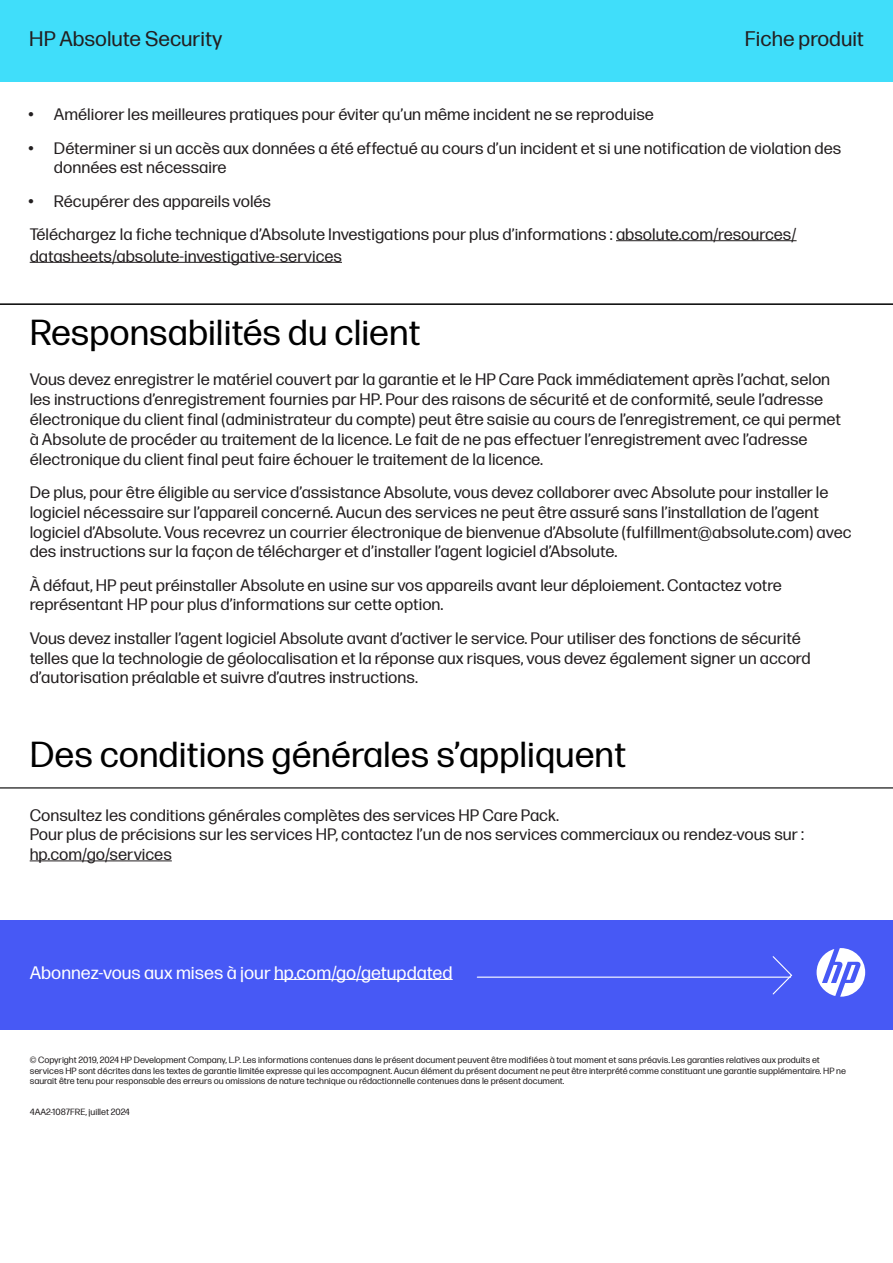
<style>
.page{position:relative;width:893px;height:1263px;background:#fff}
.page>*{position:absolute;margin:0;border:0;box-sizing:border-box;transform-origin:0 0}
.t1{font:36px "Forma DJR Micro";color:#000}
.t2{font:21px "Forma DJR Micro";color:#231f20}
.t3{font:18px "Forma DJR Micro";color:#fff}
.t4{font:16.5px/19.8px "Forma DJR Micro";color:#231f20}
.t5{font:9px/10.8px "Forma DJR Micro";color:#231f20}
.s1{font-family:"Gotham"}
</style>
<div class="page">
<div style="left:0;top:0;width:893px;height:82px;background:#40defa"></div>
<div style="left:0;top:920px;width:893px;height:109px;background:#4759f5"></div>
<hr style="left:477px;top:976px;width:314px;height:2px;background:#fff">
<hr style="left:274px;top:979px;width:179px;height:1px;background:#fff">
<svg style="left:759px;top:948px;width:107px;height:49px"></svg>
<hr style="left:616px;top:240px;width:181px;height:1px;background:#231f20">
<hr style="left:30px;top:262px;width:312px;height:1px;background:#231f20">
<hr style="left:0;top:303px;width:893px;height:2px;background:#000">
<hr style="left:0;top:787px;width:893px;height:1px;background:#000">
<hr style="left:30px;top:861px;width:142px;height:1px;background:#231f20">
<p class="t2" style="left:29px;top:23px;width:195px">HP Absolute Security</p>
<p class="t2" style="left:745px;top:23px;width:121px">Fiche produit</p>
<p class="t4" style="left:27px;top:104px;width:629px"><span class="s1">•</span> Améliorer les meilleures pratiques pour éviter qu’un même incident ne se reproduise</p>
<p class="t4" style="left:54px;top:137px;width:789px;text-indent:-27px"><span class="s1">•</span> Déterminer si un accès aux données a été effectué au cours d’un incident et si une notification de violation des données est nécessaire</p>
<p class="t4" style="left:27px;top:183px;width:771px;line-height:33.3px"><span class="s1">•</span> Récupérer des appareils volés<br>Téléchargez la fiche technique d’Absolute Investigations pour plus d’informations : absolute.com/resources/</p>
<p class="t4" style="left:30px;top:245px;width:314px">datasheets/absolute-investigative-services</p>
<h1 class="t1" style="left:30px;top:307px;width:392px">Responsabilités du client</h1>
<p class="t4" style="left:30px;top:369px;width:813px">Vous devez enregistrer le matériel couvert par la garantie et le HP Care Pack immédiatement après l’achat, selon les instructions d’enregistrement fournies par HP. Pour des raisons de sécurité et de conformité, seule l’adresse électronique du client final (administrateur du compte) peut être saisie au cours de l’enregistrement, ce qui permet à Absolute de procéder au traitement de la licence. Le fait de ne pas effectuer l’enregistrement avec l’adresse électronique du client final peut faire échouer le traitement de la licence.</p>
<p class="t4" style="left:30px;top:481px;width:823px">De plus, pour être éligible au service d’assistance Absolute, vous devez collaborer avec Absolute pour installer le logiciel nécessaire sur l’appareil concerné. Aucun des services ne peut être assuré sans l’installation de l’agent logiciel d’Absolute. Vous recevrez un courrier électronique de bienvenue d’Absolute (fulfillment@absolute.com) avec des instructions sur la façon de télécharger et d’installer l’agent logiciel d’Absolute.</p>
<p class="t4" style="left:30px;top:574px;width:754px">À défaut, HP peut préinstaller Absolute en usine sur vos appareils avant leur déploiement. Contactez votre représentant HP pour plus d’informations sur cette option.</p>
<p class="t4" style="left:30px;top:627px;width:782px">Vous devez installer l’agent logiciel Absolute avant d’activer le service. Pour utiliser des fonctions de sécurité telles que la technologie de géolocalisation et la réponse aux risques, vous devez également signer un accord d’autorisation préalable et suivre d’autres instructions.</p>
<h1 class="t1" style="left:30px;top:729px;width:598px">Des conditions générales s’appliquent</h1>
<p class="t4" style="left:30px;top:804px;width:776px">Consultez les conditions générales complètes des services HP Care Pack.<br>Pour plus de précisions sur les services HP, contactez l’un de nos services commerciaux ou rendez-vous sur : hp.com/go/services</p>
<p class="t3" style="left:30px;top:959px;width:424px">Abonnez-vous aux mises à jour hp.com/go/getupdated</p>
<p class="t5" style="left:30px;top:1053px;width:818px">© Copyright 2019, 2024 HP Development Company, L.P. Les informations contenues dans le présent document peuvent être modifiées à tout moment et sans préavis. Les garanties relatives aux produits et services HP sont décrites dans les textes de garantie limitée expresse qui les accompagnent. Aucun élément du présent document ne peut être interprété comme constituant une garantie supplémentaire. HP ne saurait être tenu pour responsable des erreurs ou omissions de nature technique ou rédactionnelle contenues dans le présent document.</p>
<p class="t5" style="left:30px;top:1105px;width:102px">4AA2-1087FRE, juillet 2024</p>
</div>
